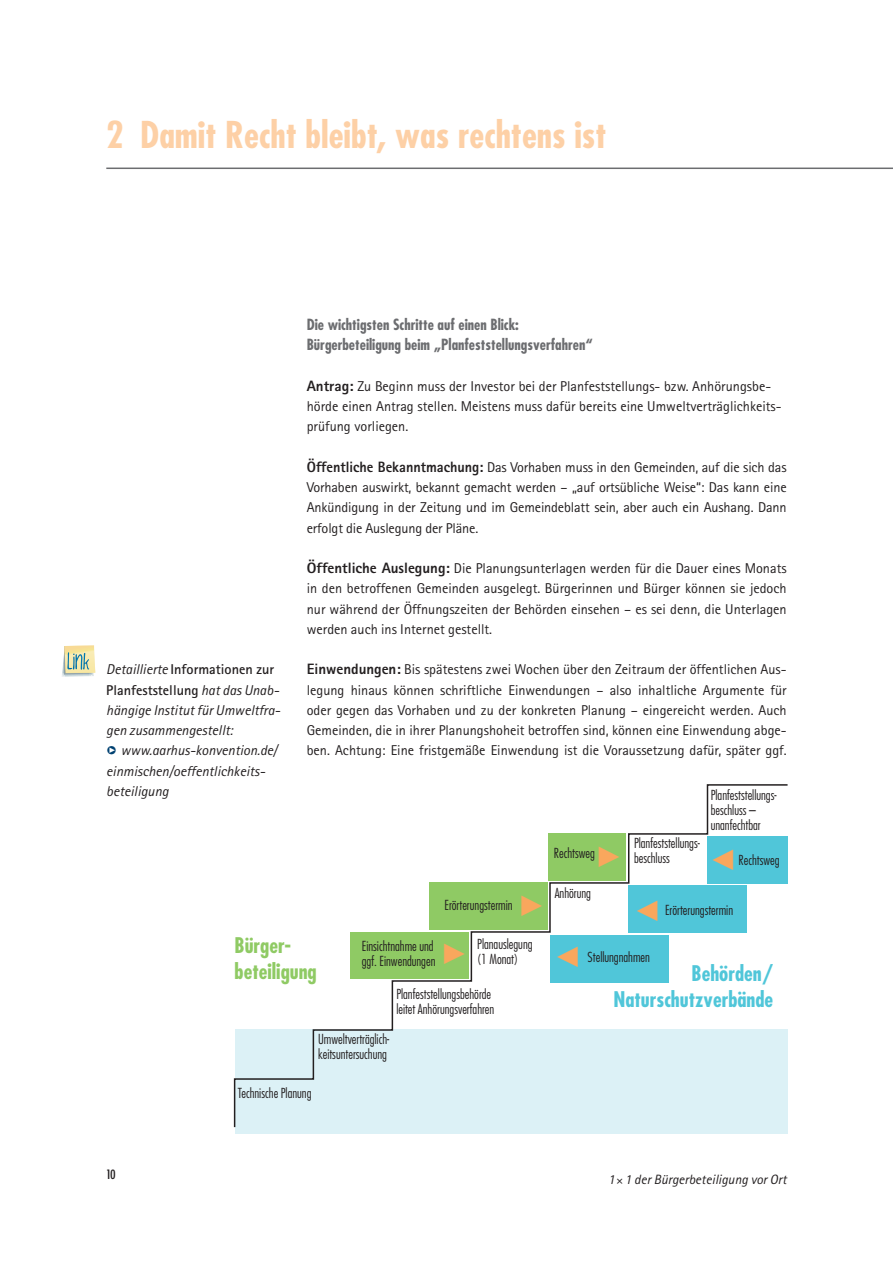
<style>
.page{position:relative;width:893px;height:1263px;background:#fff}
.page>*{position:absolute;margin:0;border:0;box-sizing:border-box;transform-origin:0 0}
.t1{font:700 condensed 36px "Futura";color:#fdd0a6}
.t2{font:700 condensed 21px/25.5px "Futura";color:#50c6d9;text-align:right}
.t3{font:700 condensed 21px/25.5px "Futura";color:#8fca64}
.t4{font:700 condensed 15px/20.2px "Futura";color:#6c6d70}
.t5{font:14.25px/20.2px "Agfa Rotis Sans Serif";color:#231f20;text-align:justify}
.t6{font:italic 14.25px/20.2px "Agfa Rotis Sans Serif";color:#231f20}
.t7{font:300 condensed 13.5px/15px "Futura";color:#231f20}
.t8{font:italic 13.5px "Agfa Rotis Sans Serif";color:#231f20}
.t9{font:500 13.5px "Futura Condensed BQ";color:#231f20}
.s1{font-weight:700;font-style:normal}
.s2{color:#004171}
.s3{font-weight:800;font-size:15px}
</style>
<div class="page">
<hr style="left:106px;top:168px;width:787px;height:1px;background:#6c6d70">
<div style="left:235px;top:1029px;width:553px;height:105px;background:#dcf1f6"></div>
<svg style="left:233px;top:784px;width:555px;height:344px"></svg>
<svg style="left:62px;top:645px;width:33px;height:32px"></svg>
<svg style="left:713px;top:850px;width:20px;height:20px"></svg>
<svg style="left:637px;top:900px;width:20px;height:21px"></svg>
<svg style="left:557px;top:947px;width:21px;height:20px"></svg>
<svg style="left:599px;top:846px;width:20px;height:20px"></svg>
<svg style="left:521px;top:896px;width:21px;height:20px"></svg>
<svg style="left:444px;top:944px;width:21px;height:20px"></svg>
<h1 class="t1" style="left:106px;top:119px;width:502px">2 Damit Recht bleibt, was rechtens ist</h1>
<p class="t6" style="left:106px;top:661px;width:176px">Detaillierte <span class="s1">Informationen zur<br>Planfeststellung</span> hat das Unab&shy;hängige Institut für Umweltfra&shy;gen zusammengestellt:</p>
<p class="t6" style="left:106px;top:742px;width:173px"><span class="s2">❑</span> www.aarhus-konvention.de/ einmischen/oeffentlichkeits&shy;beteiligung</p>
<p class="t4" style="left:307px;top:316px;width:287px">Die wichtigsten Schritte auf einen Blick:<br>Bürgerbeteiligung beim „Planfeststellungsverfahren“</p>
<p class="t5" style="left:307px;top:377px;width:476px;text-align:left"><span class="s3">Antrag:</span> Zu Beginn muss der Investor bei der Planfeststellungs- bzw. Anhörungsbe&shy;hörde einen Antrag stellen. Meistens muss dafür bereits eine Umweltverträglichkeits&shy;prüfung vorliegen.</p>
<p class="t5" style="left:307px;top:458px;width:481px"><span class="s3">Öffentliche Bekanntmachung:</span> Das Vorhaben muss in den Gemeinden, auf die sich das Vorhaben auswirkt, bekannt gemacht werden – „auf ortsübliche Weise“: Das kann eine Ankündigung in der Zeitung und im Gemeindeblatt sein, aber auch ein Aushang. Dann erfolgt die Auslegung der Pläne.</p>
<p class="t5" style="left:307px;top:560px;width:481px"><span class="s3">Öffentliche Auslegung:</span> Die Planungsunterlagen werden für die Dauer eines Monats in den betroffenen Gemeinden ausgelegt. Bürgerinnen und Bürger können sie jedoch nur während der Öffnungszeiten der Behörden einsehen – es sei denn, die Unterlagen werden auch ins Internet gestellt.</p>
<p class="t5" style="left:307px;top:661px;width:481px"><span class="s3">Einwendungen:</span> Bis spätestens zwei Wochen über den Zeitraum der öffentlichen Aus&shy;legung hinaus können schriftliche Einwendungen – also inhaltliche Argumente für oder gegen das Vorhaben und zu der konkreten Planung – eingereicht werden. Auch Gemeinden, die in ihrer Planungshoheit betroffen sind, können eine Einwendung abge&shy;ben. Achtung: Eine fristgemäße Einwendung ist die Voraussetzung dafür, später ggf.</p>
<p class="t7" style="left:445px;top:899px;width:70px">Erörterungstermin</p>
<p class="t7" style="left:554px;top:847px;width:43px">Rechtsweg</p>
<p class="t7" style="left:555px;top:886px;width:38px">Anhörung</p>
<p class="t7" style="left:634px;top:836px;width:67px">Planfeststellungs&shy;beschluss</p>
<p class="t7" style="left:711px;top:788px;width:67px">Planfeststellungs&shy;beschluss – unanfechtbar</p>
<p class="t7" style="left:739px;top:854px;width:43px">Rechtsweg</p>
<p class="t7" style="left:665px;top:903px;width:70px">Erörterungstermin</p>
<p class="t9" style="left:106px;top:1167px;width:11px">10</p>
<h2 class="t3" style="left:235px;top:935px;width:84px">Bürger&shy;beteiligung</h2>
<p class="t7" style="left:362px;top:939px;width:75px">Einsichtnahme und ggf. Einwendungen</p>
<p class="t7" style="left:477px;top:937px;width:57px">Planauslegung (1 Monat)</p>
<p class="t7" style="left:396px;top:987px;width:99px">Planfeststellungsbehörde leitet Anhörungsverfahren</p>
<p class="t7" style="left:318px;top:1033px;width:73px">Umweltverträglich&shy;keitsuntersuchung</p>
<p class="t7" style="left:238px;top:1086px;width:75px">Technische Planung</p>
<p class="t7" style="left:588px;top:950px;width:64px">Stellungnahmen</p>
<h2 class="t2" style="left:613px;top:963px;width:161px">Behörden/<br>Naturschutzverbände</h2>
<p class="t8" style="left:608px;top:1175px;width:180px">1 1 der Bürgerbeteiligung vor Ort</p>
</div>
